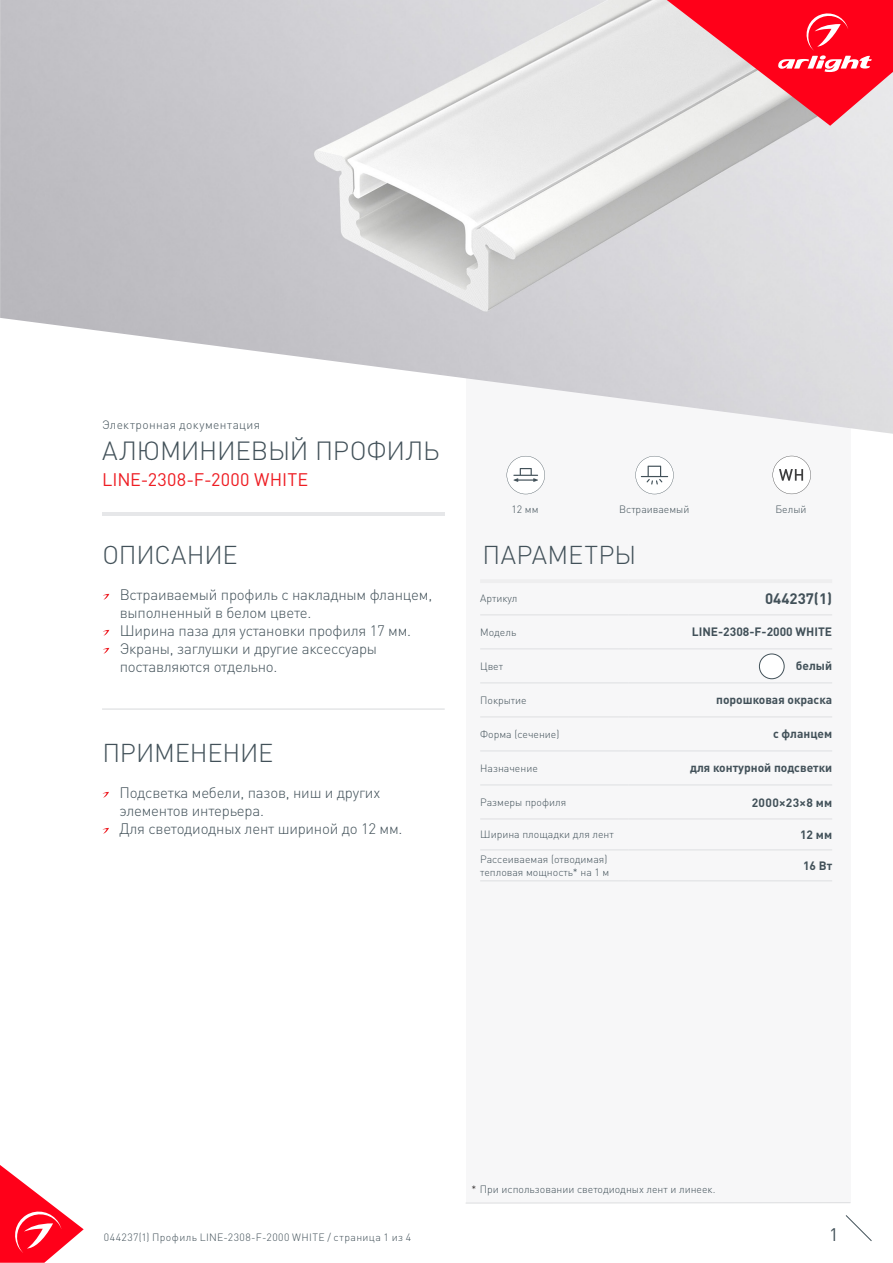
<style>
.page{position:relative;width:893px;height:1263px;background:#fff}
.page>*{position:absolute;margin:0;border:0;box-sizing:border-box;transform-origin:0 0}
.t1{font:300 25.95px "DIN Pro";letter-spacing:-.01em;color:#425159}
.t2{font:300 25.5px "DIN Pro";letter-spacing:-.005em;color:#425159}
.t3{font:300 25.5px "DIN Pro";letter-spacing:.015em;color:#425159}
.t4{font:18px "DIN Pro";letter-spacing:.01em;color:#ee1d23}
.t5{font:18px "DIN Pro";color:#425159}
.t6{font:300 15px/18px "DIN Pro";letter-spacing:-.015em;color:#425159}
.t7{font:700 15px "DIN Pro";color:#425159}
.t8{font:700 12px "DIN Pro";color:#425159}
.t9{font:300 12px "DIN Pro";letter-spacing:.03em;color:#425159}
.t10{font:300 10.5px/12.6px "DIN Pro";color:#425159}
.t11{font:300 10.5px "DIN Pro";letter-spacing:.04em;color:#425159}
.s1{color:#231f20}
</style>
<div class="page">
<svg style="left:0;top:1165px;width:84px;height:98px"></svg>
<svg style="left:845px;top:1215px;width:27px;height:26px"></svg>
<div style="left:466px;top:250px;width:384px;height:953px;background:#f7f7f8"></div>
<img style="left:0;top:0;width:893px;height:434px">
<hr style="left:102px;top:512px;width:342px;height:3px;background:#e6e7e9">
<hr style="left:480px;top:579px;width:148px;height:4px;background:#eeeeef">
<hr style="left:628px;top:579px;width:204px;height:4px;background:#eeeeef">
<hr style="left:480px;top:614px;width:148px;height:1px;background:#e6e7e9">
<hr style="left:628px;top:614px;width:204px;height:1px;background:#e6e7e9">
<hr style="left:480px;top:648px;width:148px;height:2px;background:#e6e7e9">
<hr style="left:628px;top:648px;width:204px;height:2px;background:#e6e7e9">
<hr style="left:480px;top:682px;width:148px;height:2px;background:#e6e7e9">
<hr style="left:628px;top:682px;width:204px;height:2px;background:#e6e7e9">
<hr style="left:480px;top:716px;width:148px;height:2px;background:#e6e7e9">
<hr style="left:628px;top:716px;width:204px;height:2px;background:#e6e7e9">
<hr style="left:480px;top:750px;width:148px;height:2px;background:#e6e7e9">
<hr style="left:628px;top:750px;width:204px;height:2px;background:#e6e7e9">
<hr style="left:480px;top:784px;width:148px;height:2px;background:#e6e7e9">
<hr style="left:628px;top:784px;width:204px;height:2px;background:#e6e7e9">
<hr style="left:480px;top:818px;width:148px;height:2px;background:#e6e7e9">
<hr style="left:628px;top:818px;width:204px;height:2px;background:#e6e7e9">
<hr style="left:480px;top:849px;width:148px;height:2px;background:#e6e7e9">
<hr style="left:628px;top:849px;width:204px;height:2px;background:#e6e7e9">
<hr style="left:480px;top:880px;width:148px;height:1px;background:#e6e7e9">
<hr style="left:628px;top:880px;width:204px;height:1px;background:#e6e7e9">
<hr style="left:466px;top:1202px;width:384px;height:1px;background:#dcdddf">
<svg style="left:667px;top:0;width:226px;height:126px;background:#f16674"></svg>
<svg style="left:103px;top:594px;width:6px;height:6px"></svg>
<svg style="left:103px;top:630px;width:6px;height:6px"></svg>
<svg style="left:103px;top:648px;width:6px;height:6px"></svg>
<svg style="left:102px;top:792px;width:7px;height:6px"></svg>
<svg style="left:102px;top:828px;width:7px;height:6px"></svg>
<hr style="left:102px;top:708px;width:343px;height:2px;background:#dcdddf">
<svg style="left:507px;top:456px;width:38px;height:38px"></svg>
<svg style="left:635px;top:456px;width:39px;height:38px"></svg>
<div style="left:759px;top:654px;width:25px;height:25px;background:#fff;border-radius:50%"></div>
<div style="left:759px;top:654px;width:25px;height:25px;border:1px solid #425159;border-radius:50%"></div>
<svg style="left:773px;top:456px;width:38px;height:38px"></svg>
<p class="t9" style="left:102px;top:417px;width:160px">Электронная документация</p>
<p class="t1" style="left:102px;top:433px;width:339px">АЛЮМИНИЕВЫЙ ПРОФИЛЬ</p>
<p class="t4" style="left:102px;top:467px;width:208px">LINE-2308-F-2000 WHITE</p>
<p class="t2" style="left:102px;top:537px;width:137px">ОПИСАНИЕ</p>
<p class="t6" style="left:120px;top:584px;width:314px">Встраиваемый профиль с накладным фланцем, выполненный в белом цвете.</p>
<p class="t6" style="left:120px;top:620px;width:293px">Ширина паза для установки профиля 17 мм.</p>
<p class="t6" style="left:120px;top:638px;width:259px">Экраны, заглушки и другие аксессуары поставляются отдельно.</p>
<p class="t2" style="left:102px;top:735px;width:172px">ПРИМЕНЕНИЕ</p>
<p class="t6" style="left:119px;top:782px;width:262px">Подсветка мебели, пазов, ниш и других элементов интерьера.</p>
<p class="t6" style="left:119px;top:818px;width:285px">Для светодиодных лент шириной до 12 мм.</p>
<p class="t10" style="left:511px;top:502px;width:29px">12 мм</p>
<p class="t10" style="left:619px;top:502px;width:72px">Встраиваемый</p>
<p class="t10" style="left:775px;top:502px;width:33px">Белый</p>
<p class="t3" style="left:483px;top:537px;width:155px">ПАРАМЕТРЫ</p>
<p class="t10" style="left:480px;top:591px;width:39px">Артикул</p>
<p class="t7" style="left:765px;top:588px;width:69px">044237(1)</p>
<p class="t10" style="left:480px;top:625px;width:38px">Модель</p>
<p class="t8" style="left:692px;top:624px;width:142px">LINE-2308-F-2000 WHITE</p>
<p class="t10" style="left:480px;top:659px;width:24px">Цвет</p>
<p class="t8" style="left:796px;top:658px;width:38px">белый</p>
<p class="t10" style="left:480px;top:693px;width:48px">Покрытие</p>
<p class="t8" style="left:716px;top:692px;width:117px">порошковая окраска</p>
<p class="t10" style="left:480px;top:727px;width:81px">Форма (сечение)</p>
<p class="t8" style="left:773px;top:726px;width:61px">с фланцем</p>
<p class="t10" style="left:480px;top:761px;width:59px">Назначение</p>
<p class="t8" style="left:690px;top:760px;width:144px">для контурной подсветки</p>
<p class="t10" style="left:480px;top:795px;width:87px">Размеры профиля</p>
<p class="t8" style="left:752px;top:794px;width:82px">2000×23×8 мм</p>
<p class="t10" style="left:480px;top:828px;width:135px">Ширина площадки для лент</p>
<p class="t8" style="left:800px;top:826px;width:33px">12 мм</p>
<p class="t10" style="left:480px;top:852px;width:131px">Рассеиваемая (отводимая) тепловая мощность* на 1 м</p>
<p class="t8" style="left:803px;top:857px;width:31px">16 Вт</p>
<p class="t10" style="left:471px;top:1183px;width:246px"><span class="s1">*</span> При использовании светодиодных лент и линеек.</p>
<p class="t11" style="left:104px;top:1230px;width:309px">044237(1) Профиль LINE-2308-F-2000 WHITE / страница 1 из 4</p>
<p class="t5" style="left:829px;top:1222px;width:11px">1</p>
</div>
